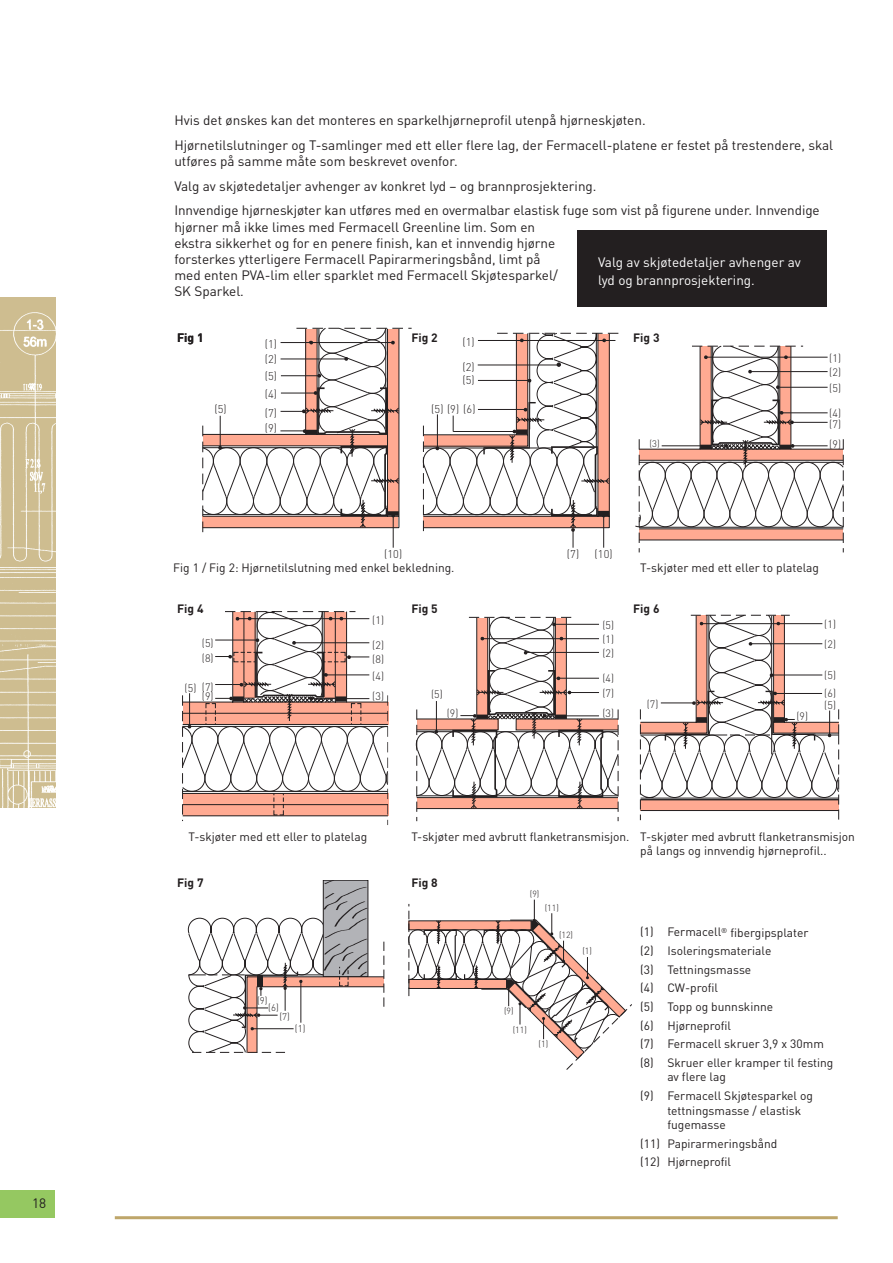
<style>
.page{position:relative;width:893px;height:1263px;background:#fff}
.page>*{position:absolute;margin:0;border:0;box-sizing:border-box;transform-origin:0 0}
.t1{font:13.5px/16.2px "DINOT";color:#231f20}
.t2{font:13.5px/18px "DINOT";color:#fff}
.t3{font:12px/18.6px "DINOT";color:#231f20}
.t4{font:700 12px "DINOT";color:#231f20}
.t5{font:300 11.1px/18px "DIN Pro";color:#231f20}
.t6{font:300 10.8px/14.2px "DIN";letter-spacing:.01em;color:#231f20}
.t7{font:300 10.65px/14px "DIN";letter-spacing:.01em;color:#231f20}
.t8{font:300 9.6px "DIN Pro";color:#231f20}
.t9{font:300 9.45px "DIN";color:#231f20}
.t10{font:300 8.85px "DINOT";color:#231f20}
</style>
<div class="page">
<hr style="left:115px;top:1216px;width:723px;height:3px;background:#bea66a">
<div style="left:0;top:1191px;width:54px;height:27px;background:#95c861"></div>
<img style="left:0;top:298px;width:55px;height:510px">
<div style="left:577px;top:230px;width:249px;height:77px;background:#231f20"></div>
<svg style="left:409px;top:900px;width:223px;height:170px"></svg>
<svg style="left:423px;top:333px;width:196px;height:215px"></svg>
<hr style="left:393px;top:514px;width:1px;height:34px;background:#231f20">
<svg style="left:202px;top:328px;width:210px;height:208px"></svg>
<svg style="left:635px;top:346px;width:209px;height:206px"></svg>
<svg style="left:182px;top:611px;width:207px;height:214px"></svg>
<svg style="left:416px;top:617px;width:203px;height:204px"></svg>
<svg style="left:640px;top:615px;width:199px;height:206px"></svg>
<div style="left:263px;top:977px;width:121px;height:9px;background:#ffaa92"></div>
<hr style="left:257px;top:986px;width:127px;height:1px;background:#231f20">
<hr style="left:263px;top:976px;width:121px;height:1px;background:#231f20">
<svg style="left:384px;top:942px;width:1px;height:65px"></svg>
<svg style="left:188px;top:880px;width:180px;height:173px"></svg>
<p class="t1" style="left:32px;top:1195px;width:16px">18</p>
<p class="t1" style="left:174px;top:108px;width:660px;line-height:24.8px">Hvis det ønskes kan det monteres en sparkelhjørneprofil utenpå hjørneskjøten.<br>Hjørnetilslutninger og T-samlinger med ett eller flere lag, der Fermacell-platene er festet på trestendere, skal</p>
<p class="t1" style="left:174px;top:149px;width:647px;line-height:24.8px">utføres på samme måte som beskrevet ovenfor.<br>Valg av skjøtedetaljer avhenger av konkret lyd – og brannprosjektering.<br>Innvendige hjørneskjøter kan utføres med en overmalbar elastisk fuge som vist på figurene under. Innvendige</p>
<p class="t1" style="left:174px;top:218px;width:385px">hjørner må ikke limes med Fermacell Greenline lim. Som en ekstra sikkerhet og for en penere finish, kan et innvendig hjørne forsterkes ytterligere Fermacell Papirarmeringsbånd, limt på med enten PVA-lim eller sparklet med Fermacell Skjøtesparkel/ SK Sparkel.</p>
<p class="t2" style="left:598px;top:253px;width:204px">Valg av skjøtedetaljer avhenger av lyd og brannprosjektering.</p>
<p class="t4" style="left:177px;top:329px;width:28px">Fig 1</p>
<p class="t4" style="left:411px;top:329px;width:28px">Fig 2</p>
<p class="t4" style="left:633px;top:329px;width:28px">Fig 3</p>
<p class="t5" style="left:462px;top:332px;width:14px">(1)</p>
<p class="t5" style="left:462px;top:360px;width:14px;line-height:13px">(2) (5)</p>
<p class="t5" style="left:265px;top:335px;width:14px;line-height:15.5px">(1) (2)</p>
<p class="t5" style="left:265px;top:366px;width:14px;text-align:justify">(5) (4) (7)</p>
<p class="t5" style="left:265px;top:418px;width:14px">(9)</p>
<p class="t5" style="left:214px;top:399px;width:14px">(5)</p>
<p class="t5" style="left:431px;top:399px;width:46px">(5) (9) (6)</p>
<p class="t9" style="left:649px;top:438px;width:12px">(3)</p>
<p class="t5" style="left:384px;top:544px;width:20px">(10)</p>
<p class="t5" style="left:567px;top:544px;width:47px">(7) (10)</p>
<p class="t6" style="left:829px;top:351px;width:13px">(1) (2)</p>
<p class="t6" style="left:829px;top:381px;width:13px">(5)</p>
<p class="t6" style="left:829px;top:407px;width:13px;line-height:10.9px">(4) (7)</p>
<p class="t6" style="left:829px;top:437px;width:13px">(9)</p>
<p class="t6" style="left:640px;top:558px;width:253px">T-junctions with single or double-layer boarding, wit</p>
<p class="t3" style="left:173px;top:558px;width:283px">Fig 1 / Fig 2: Hjørnetilslutning med enkel bekledning.</p>
<p class="t3" style="left:640px;top:558px;width:180px">T-skjøter med ett eller to platelag</p>
<p class="t4" style="left:177px;top:601px;width:28px">Fig 4</p>
<p class="t6" style="left:202px;top:636px;width:13px;line-height:14.9px">(5) (8)</p>
<p class="t6" style="left:202px;top:682px;width:13px;line-height:9.8px">(7) (9)</p>
<p class="t6" style="left:185px;top:681px;width:13px">(5)</p>
<p class="t6" style="left:372px;top:613px;width:13px">(1)</p>
<p class="t6" style="left:372px;top:639px;width:13px;line-height:13.2px">(2) (8)</p>
<p class="t6" style="left:372px;top:666px;width:13px;line-height:20.2px">(4) (3)</p>
<p class="t4" style="left:411px;top:601px;width:28px">Fig 5</p>
<p class="t4" style="left:633px;top:601px;width:28px">Fig 6</p>
<p class="t7" style="left:602px;top:618px;width:13px;text-align:justify">(5) (1) (2)</p>
<p class="t7" style="left:602px;top:671px;width:13px">(4) (7)</p>
<p class="t7" style="left:602px;top:706px;width:13px">(3)</p>
<p class="t7" style="left:431px;top:687px;width:13px">(5)</p>
<p class="t7" style="left:647px;top:697px;width:13px">(7)</p>
<p class="t7" style="left:447px;top:706px;width:13px">(9)</p>
<p class="t7" style="left:796px;top:709px;width:13px">(9)</p>
<p class="t7" style="left:824px;top:613px;width:13px;line-height:20.5px">(1) (2)</p>
<p class="t7" style="left:824px;top:665px;width:13px;line-height:18.8px">(5) (6)</p>
<p class="t7" style="left:824px;top:698px;width:13px">(5)</p>
<p class="t3" style="left:188px;top:827px;width:180px">T-skjøter med ett eller to platelag</p>
<p class="t3" style="left:640px;top:829px;width:216px;line-height:14.4px;text-indent:-229px">T-skjøter med avbrutt flanketransmisjon. T-skjøter med avbrutt flanketransmisjon på langs og innvendig hjørneprofil..</p>
<p class="t7" style="left:423px;top:831px;width:179px">T-junction with Protektor C stud fixed</p>
<p class="t7" style="left:648px;top:832px;width:164px;line-height:12.5px">Wall T-junction with interrupted longitudinal flanking transmission</p>
<p class="t4" style="left:177px;top:875px;width:28px">Fig 7</p>
<p class="t8" style="left:257px;top:993px;width:12px">(9)</p>
<p class="t8" style="left:268px;top:1000px;width:12px">(6)</p>
<p class="t8" style="left:279px;top:1009px;width:12px">(7)</p>
<p class="t8" style="left:295px;top:1021px;width:12px">(1)</p>
<p class="t4" style="left:411px;top:875px;width:28px">Fig 8</p>
<p class="t10" style="left:530px;top:888px;width:11px">(9)</p>
<p class="t10" style="left:545px;top:902px;width:16px">(11)</p>
<p class="t10" style="left:559px;top:929px;width:16px">(12)</p>
<p class="t10" style="left:582px;top:946px;width:11px">(1)</p>
<p class="t10" style="left:504px;top:1005px;width:11px">(9)</p>
<p class="t10" style="left:513px;top:1024px;width:16px">(11)</p>
<p class="t10" style="left:539px;top:1039px;width:11px">(1)</p>
<p class="t3" style="left:640px;top:923px;width:195px">(1) Fermacell<sup>®</sup> fibergipsplater<br>(2) Isoleringsmateriale<br>(3) Tettningsmasse<br>(4) CW-profil<br>(5) Topp og bunnskinne<br>(6) Hjørneprofil<br>(7) Fermacell skruer 3,9 x 30mm (8) Skruer eller kramper til festing</p>
<p class="t3" style="left:640px;top:1067px;width:174px;text-indent:27px">av flere lag<br>(9) Fermacell Skjøtesparkel og</p>
<p class="t3" style="left:667px;top:1103px;width:135px;line-height:14.4px">tettningsmasse / elastisk fugemasse</p>
<p class="t3" style="left:640px;top:1134px;width:138px">(11) Papirarmeringsbånd (12) Hjørneprofil</p>
</div>
